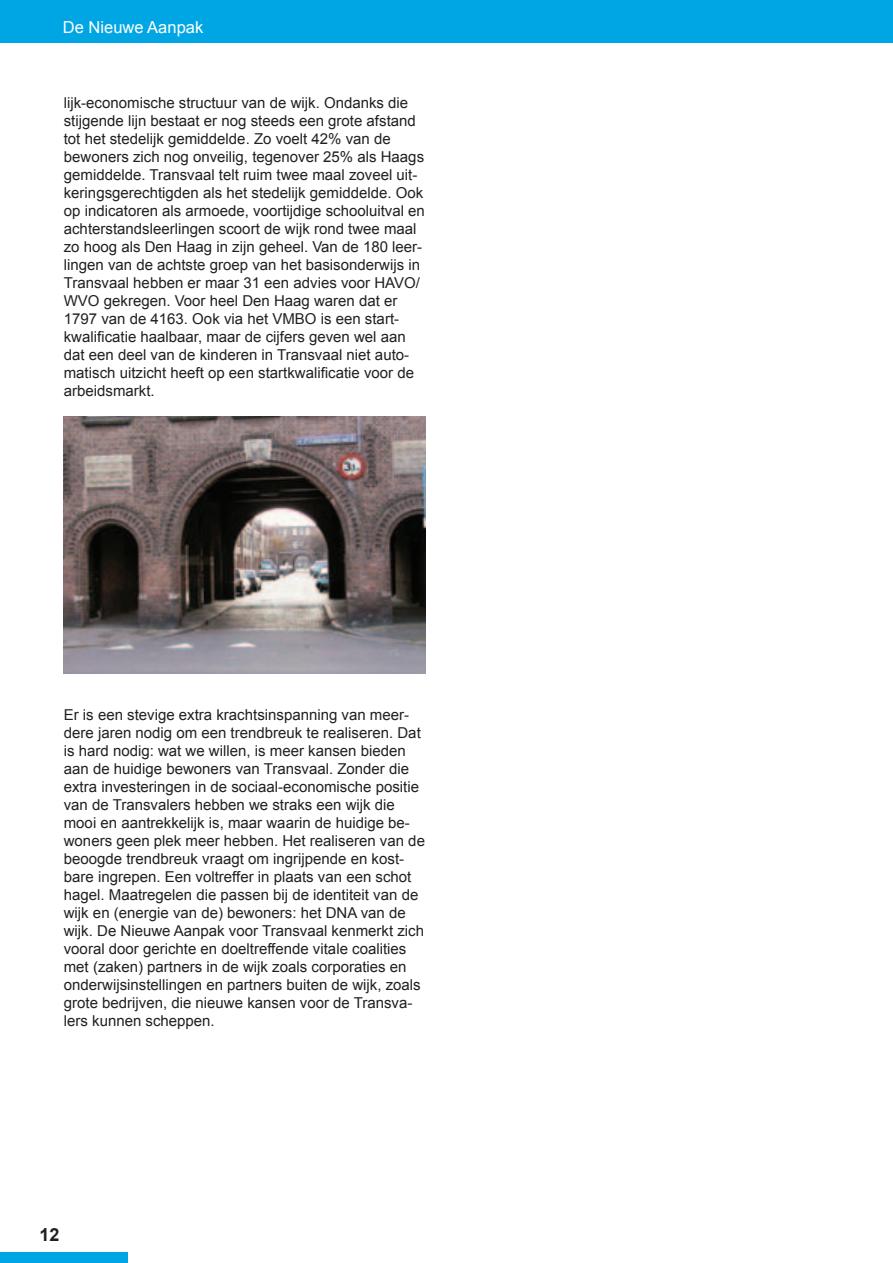
<style>
.page{position:relative;width:893px;height:1263px;background:#fff}
.page>*{position:absolute;margin:0;border:0;box-sizing:border-box;transform-origin:0 0}
.t1{font:700 18px "Arial";color:#231f20}
.t2{font:16.5px "Arial";color:#fff}
.t3{font:15px/18px "Arial";color:#231f20}
.s1{font-style:inherit}
</style>
<div class="page">
<div style="left:0;top:0;width:892px;height:43px;background:#00a6e4"></div>
<div style="left:0;top:1252px;width:128px;height:11px;background:#00a6e4"></div>
<img style="left:64px;top:416px;width:361px;height:257px">
<p class="t2" style="left:63px;top:19px;width:142px">De Nieuwe Aanpak</p>
<p class="t3" style="left:64px;top:94px;width:362px">lijk-economische structuur van de wijk. Ondanks die stijgende lijn bestaat er nog steeds een grote afstand tot het stedelijk gemiddelde. Zo voelt 42% van de bewoners zich nog onveilig, tegenover 25% als Haags gemiddelde. Transvaal telt ruim twee maal zoveel uit&shy;keringsgerechtigden als het stedelijk gemiddelde. Ook op indicatoren als armoede, voortijdige schooluitval en achterstandsleerlingen scoort de wijk rond twee maal zo hoog als Den Haag in zijn geheel. Van de 180 leer&shy;lingen van de achtste groep van het basisonderwijs in Transvaal hebben er maar 31 een advies voor HAVO/ WVO gekregen. Voor heel Den Haag waren dat er 1797 van de 4163. Ook via het VMBO is een start&shy;kwali<span class="s1">fi</span>catie haalbaar, maar de cijfers geven wel aan dat een deel van de kinderen in Transvaal niet auto&shy;matisch uitzicht heeft op een startkwali<span class="s1">fi</span>catie voor de arbeidsmarkt.</p>
<p class="t3" style="left:64px;top:706px;width:363px">Er is een stevige extra krachtsinspanning van meer&shy;dere jaren nodig om een trendbreuk te realiseren. Dat is hard nodig: wat we willen, is meer kansen bieden aan de huidige bewoners van Transvaal. Zonder die extra investeringen in de sociaal-economische positie van de Transvalers hebben we straks een wijk die mooi en aantrekkelijk is, maar waarin de huidige be&shy;woners geen plek meer hebben. Het realiseren van de beoogde trendbreuk vraagt om ingrijpende en kost&shy;bare ingrepen. Een voltreffer in plaats van een schot hagel. Maatregelen die passen bij de identiteit van de wijk en (energie van de) bewoners: het DNA van de wijk. De Nieuwe Aanpak voor Transvaal kenmerkt zich vooral door gerichte en doeltreffende vitale coalities met (zaken) partners in de wijk zoals corporaties en onderwijsinstellingen en partners buiten de wijk, zoals grote bedrijven, die nieuwe kansen voor de Transva&shy;lers kunnen scheppen.</p>
<p class="t1" style="left:39px;top:1225px;width:22px">12</p>
</div>
